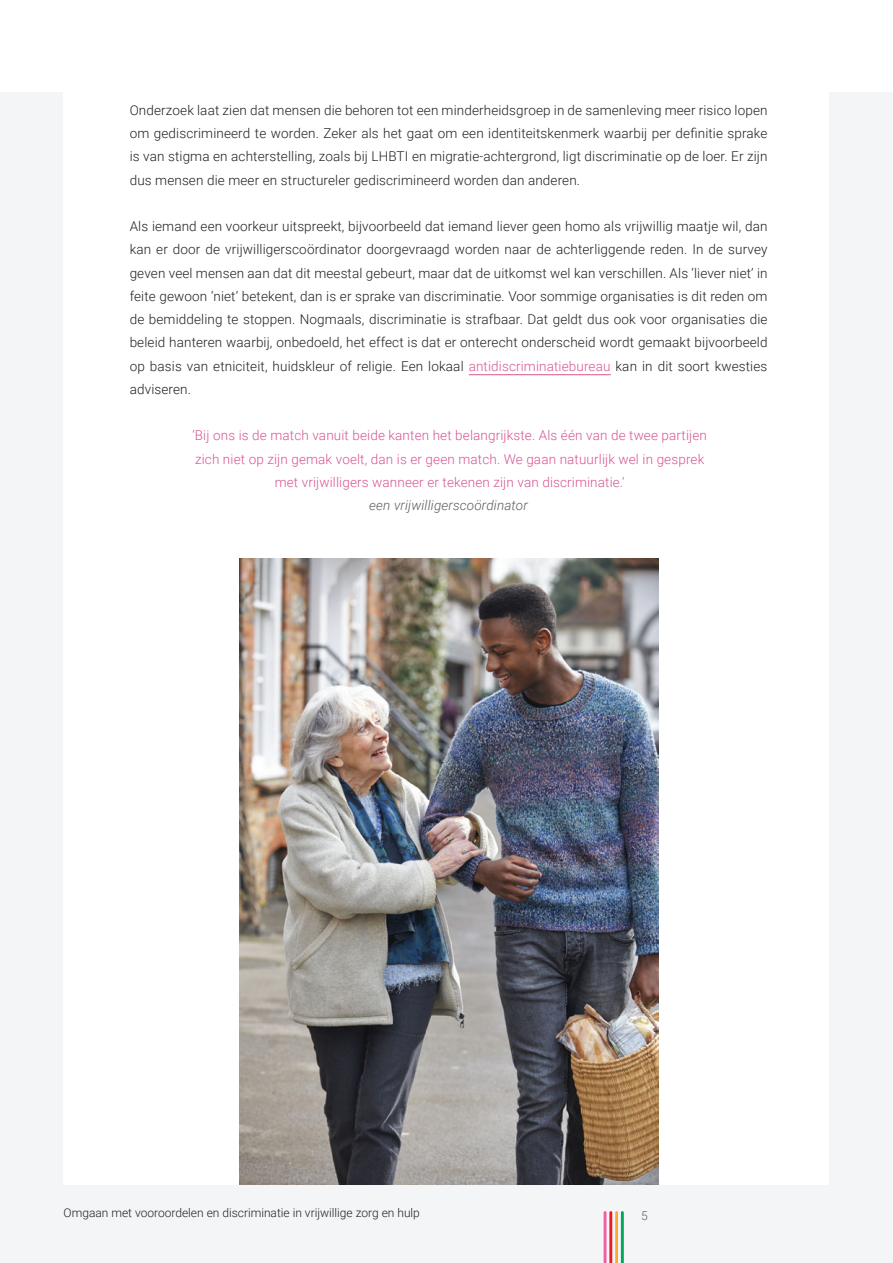
<style>
.page{position:relative;width:893px;height:1263px;background:#fff}
.page>*{position:absolute;margin:0;border:0;box-sizing:border-box;transform-origin:0 0}
.t1{font:300 13.5px/23.2px "Roboto";letter-spacing:.01em;color:#231f20;text-align:justify}
.t2{font:300 13.5px/23.2px "Roboto";letter-spacing:.01em;color:#d75594;text-align:center}
.t3{font:italic 300 13.5px "Roboto";letter-spacing:.01em;color:#5a5d61}
.t4{font:300 12px "Roboto";color:#231f20}
.t5{font:300 12px "Roboto";color:#5a5d61}
.s1{color:#d75594}
</style>
<div class="page">
<div style="left:0;top:92px;width:893px;height:1171px;background:#f4f5f6"></div>
<div style="left:64px;top:53px;width:765px;height:1131px;background:#fff"></div>
<svg style="left:604px;top:1211px;width:20px;height:52px"></svg>
<hr style="left:469px;top:374px;width:142px;height:1px;background:#d75594">
<img style="left:240px;top:558px;width:419px;height:626px">
<p class="t1" style="left:130px;top:98px;width:639px">Onderzoek laat zien dat mensen die behoren tot een minderheidsgroep in de samenleving meer risico lopen om gediscrimineerd te worden. Zeker als het gaat om een identiteitskenmerk waarbij per definitie sprake is van stigma en achterstelling, zoals bij LHBTI en migratie-achtergrond, ligt discriminatie op de loer. Er zijn dus mensen die meer en structureler gediscrimineerd worden dan anderen.</p>
<p class="t1" style="left:130px;top:214px;width:639px">Als iemand een voorkeur uitspreekt, bijvoorbeeld dat iemand liever geen homo als vrijwillig maatje wil, dan kan er door de vrijwilligerscoördinator doorgevraagd worden naar de achterliggende reden. In de survey geven veel mensen aan dat dit meestal gebeurt, maar dat de uitkomst wel kan verschillen. Als ‘liever niet’ in feite gewoon ‘niet’ betekent, dan is er sprake van discriminatie. Voor sommige organisaties is dit reden om de bemiddeling te stoppen. Nogmaals, discriminatie is strafbaar. Dat geldt dus ook voor organisaties die beleid hanteren waarbij, onbedoeld, het effect is dat er onterecht onderscheid wordt gemaakt bijvoorbeeld op basis van etniciteit, huidskleur of religie. Een lokaal <span class="s1">antidiscriminatiebureau</span> kan in dit soort kwesties adviseren.</p>
<p class="t2" style="left:192px;top:423px;width:516px">‘Bij ons is de match vanuit beide kanten het belangrijkste. Als één van de twee partijen zich niet op zijn gemak voelt, dan is er geen match. We gaan natuurlijk wel in gesprek met vrijwilligers wanneer er tekenen zijn van discriminatie.’</p>
<p class="t3" style="left:369px;top:496px;width:160px">een vrijwilligerscoördinator</p>
<p class="t4" style="left:64px;top:1204px;width:358px">Omgaan met vooroordelen en discriminatie in vrijwillige zorg en hulp</p>
<p class="t5" style="left:641px;top:1207px;width:8px">5</p>
</div>
